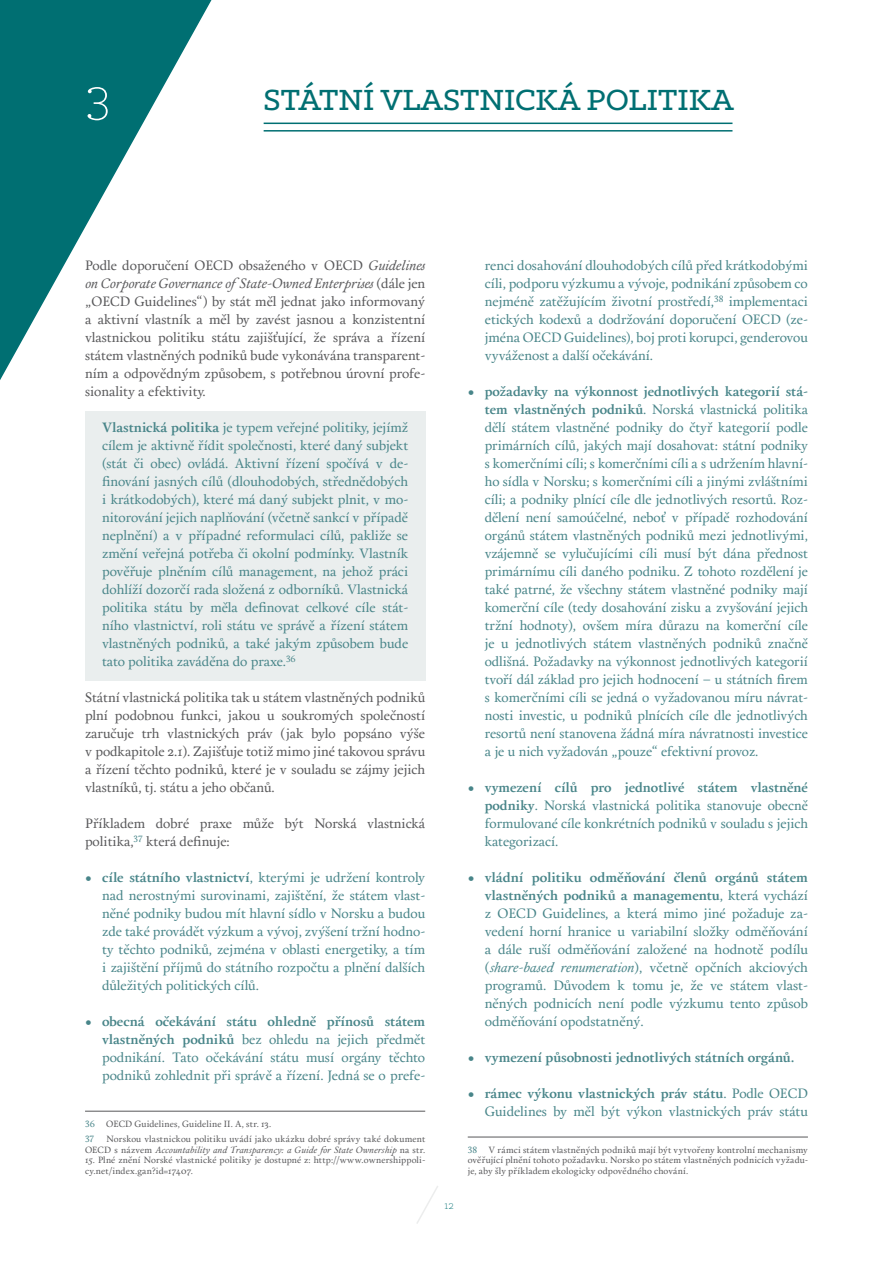
<style>
.page{position:relative;width:893px;height:1263px;background:#fff}
.page>*{position:absolute;margin:0;border:0;box-sizing:border-box;transform-origin:0 0}
.t1{font:300 54px "Klinic Slab";color:#fff}
.t2{font:500 33px "Klinic Slab";color:#006f72}
.t3{font:13.5px/18px "Calendas Plus";color:#488589;text-align:justify}
.t4{font:13.5px/18px "Calendas Plus";color:#58585a;text-align:justify}
.t5{font:700 13.5px "Calendas Plus";color:#488589}
.t6{font:300 12px "Klinic Slab";color:#006f72}
.t7{font:9px/10.8px "Calendas Plus";letter-spacing:.02em;color:#58585a}
.s1{font-style:italic}
.s2{font-weight:700}
.s3{color:#488589}
</style>
<div class="page">
<div style="left:85px;top:411px;width:340px;height:269px;background:#eaeeee"></div>
<svg style="left:417px;top:1186px;width:21px;height:38px"></svg>
<svg style="left:0;top:0;width:212px;height:380px"></svg>
<hr style="left:468px;top:1137px;width:340px;height:1px;background:#58585a">
<hr style="left:264px;top:123px;width:468px;height:1px;background:#006f72">
<hr style="left:264px;top:130px;width:468px;height:2px;background:#006f72">
<hr style="left:85px;top:1111px;width:340px;height:1px;background:#58585a">
<h1 class="t1" style="left:85px;top:62px;width:27px">3</h1>
<h2 class="t2" style="left:264px;top:78px;width:471px">STÁTNÍ VLASTNICKÁ POLITIKA</h2>
<p class="t4" style="left:85px;top:256px;width:342px">Podle doporučení OECD obsaženého v OECD <span class="s1">Guidelines on Corporate Governance ofState-Owned Enterprises</span> (dále jen „OECD Guidelines“) by stát měl jednat jako informovaný a aktivní vlastník a měl by zavést jasnou a konzistentní vlastnickou politiku státu zajišťující, že správa a řízení státem vlastněných podniků bude vykonávána transparent&shy;ním a odpovědným způsobem, s potřebnou úrovní profe&shy;sionality a efektivity.</p>
<p class="t3" style="left:102px;top:418px;width:308px"><span class="s2">Vlastnická politika</span> je typem veřejné politiky, jejímž cílem je aktivně řídit společnosti, které daný subjekt (stát či obec) ovládá. Aktivní řízení spočívá v de&shy;finování jasných cílů (dlouhodobých, střednědobých i krátkodobých), které má daný subjekt plnit, v mo&shy;nitorování jejich naplňování (včetně sankcí v případě neplnění) a v případné reformulaci cílů, pakliže se změní veřejná potřeba či okolní podmínky. Vlastník pověřuje plněním cílů management, na jehož práci dohlíží dozorčí rada složená z odborníků. Vlastnická politika státu by měla definovat celkové cíle stát&shy;ního vlastnictví, roli státu ve správě a řízení státem vlastněných podniků, a také jakým způsobem bude tato politika zaváděna do praxe.<sup>36</sup></p>
<p class="t4" style="left:85px;top:688px;width:342px">Státní vlastnická politika tak u státem vlastněných podniků plní podobnou funkci, jakou u soukromých společností zaručuje trh vlastnických práv (jak bylo popsáno výše v podkapitole 2.1). Zajišťuje totiž mimo jiné takovou správu a řízení těchto podniků, které je v souladu se zájmy jejich vlastníků, tj. státu a jeho občanů.</p>
<p class="t4" style="left:85px;top:814px;width:342px">Příkladem dobré praxe může být Norská vlastnická politika,<sup>37</sup> která definuje:</p>
<p class="t3" style="left:102px;top:868px;width:325px;text-indent:-17px"><span class="s2">• cíle státního vlastnictví</span>, kterými je udržení kontroly nad nerostnými surovinami, zajištění, že státem vlast&shy;něné podniky budou mít hlavní sídlo v Norsku a budou zde také provádět výzkum a vývoj, zvýšení tržní hodno&shy;ty těchto podniků, zejména v oblasti energetiky, a tím i zajištění příjmů do státního rozpočtu a plnění dalších důležitých politických cílů.</p>
<p class="t3" style="left:102px;top:1012px;width:325px;text-indent:-17px"><span class="s2">• obecná očekávání státu ohledně přínosů státem vlastněných podniků</span> bez ohledu na jejich předmět podnikání. Tato očekávání státu musí orgány těchto podniků zohlednit při správě a řízení. Jedná se o prefe-</p>
<p class="t7" style="left:85px;top:1116px;width:188px;line-height:15px"><span class="s3">36</span> OECD Guidelines, Guideline II. A, str. 13.<br><span class="s3">37</span></p>
<p class="t7" style="left:85px;top:1133px;width:342px;text-align:right">Norskou vlastnickou politiku uvádí jako ukázku dobré správy také dokument<br>OECD s názvem <span class="s1">Accountability and Transparency: a Guide for State Ownership</span> na str.</p>
<p class="t7" style="left:85px;top:1154px;width:342px">15. Plné znění Norské vlastnické politiky je dostupné z: http://www.ownershippoli&shy;cy.net/index.gan?id=17407.</p>
<p class="t6" style="left:445px;top:1198px;width:11px">12</p>
<p class="t3" style="left:485px;top:256px;width:325px">renci dosahování dlouhodobých cílů před krátkodobými cíli, podporu výzkumu a vývoje, podnikání způsobem co nejméně zatěžujícím životní prostředí,<sup>38</sup> implementaci etických kodexů a dodržování doporučení OECD (ze&shy;jména OECD Guidelines), boj proti korupci, genderovou vyváženost a další očekávání.</p>
<p class="t3" style="left:485px;top:382px;width:325px;text-indent:-17px"><span class="s2">• požadavky na výkonnost jednotlivých kategorií stá&shy;tem vlastněných podniků</span>. Norská vlastnická politika dělí státem vlastněné podniky do čtyř kategorií podle primárních cílů, jakých mají dosahovat: státní podniky s komerčními cíli; s komerčními cíli a s udržením hlavní&shy;ho sídla v Norsku; s komerčními cíli a jinými zvláštními cíli; a podniky plnící cíle dle jednotlivých resortů. Roz&shy;dělení není samoúčelné, neboť v případě rozhodování orgánů státem vlastněných podniků mezi jednotlivými, vzájemně se vylučujícími cíli musí být dána přednost primárnímu cíli daného podniku. Z tohoto rozdělení je také patrné, že všechny státem vlastněné podniky mají komerční cíle (tedy dosahování zisku a zvyšování jejich tržní hodnoty), ovšem míra důrazu na komerční cíle je u jednotlivých státem vlastněných podniků značně odlišná. Požadavky na výkonnost jednotlivých kategorií tvoří dál základ pro jejich hodnocení – u státních firem s komerčními cíli se jedná o vyžadovanou míru návrat&shy;nosti investic, u podniků plnících cíle dle jednotlivých resortů není stanovena žádná míra návratnosti investice a je u nich vyžadován „pouze“ efektivní provoz.</p>
<p class="t3" style="left:485px;top:778px;width:325px;text-indent:-17px"><span class="s2">• vymezení cílů pro jednotlivé státem vlastněné podniky</span>. Norská vlastnická politika stanovuje obecně formulované cíle konkrétních podniků v souladu s jejich kategorizací.</p>
<p class="t3" style="left:485px;top:868px;width:325px;text-indent:-17px"><span class="s2">• vládní politiku odměňování členů orgánů státem vlastněných podniků a managementu</span>, která vychází z OECD Guidelines, a která mimo jiné požaduje za&shy;vedení horní hranice u variabilní složky odměňování a dále ruší odměňování založené na hodnotě podílu (<span class="s1">share-based renumeration</span>), včetně opčních akciových programů. Důvodem k tomu je, že ve státem vlast&shy;něných podnicích není podle výzkumu tento způsob odměňování opodstatněný.</p>
<p class="t5" style="left:468px;top:1047px;width:328px">• vymezení působnosti jednotlivých státních orgánů.</p>
<p class="t3" style="left:468px;top:1084px;width:342px;text-align:right"><span class="s2">• rámec výkonu vlastnických práv státu</span>. Podle OECD<br>Guidelines by měl být výkon vlastnických práv státu</p>
<p class="t7" style="left:468px;top:1143px;width:342px;text-align:justify"><span class="s3">38</span> V rámci státem vlastněných podniků mají být vytvořeny kontrolní mechanismy ověřující plnění tohoto požadavku. Norsko po státem vlastněných podnicích vyžadu&shy;je, aby šly příkladem ekologicky odpovědného chování.</p>
</div>
